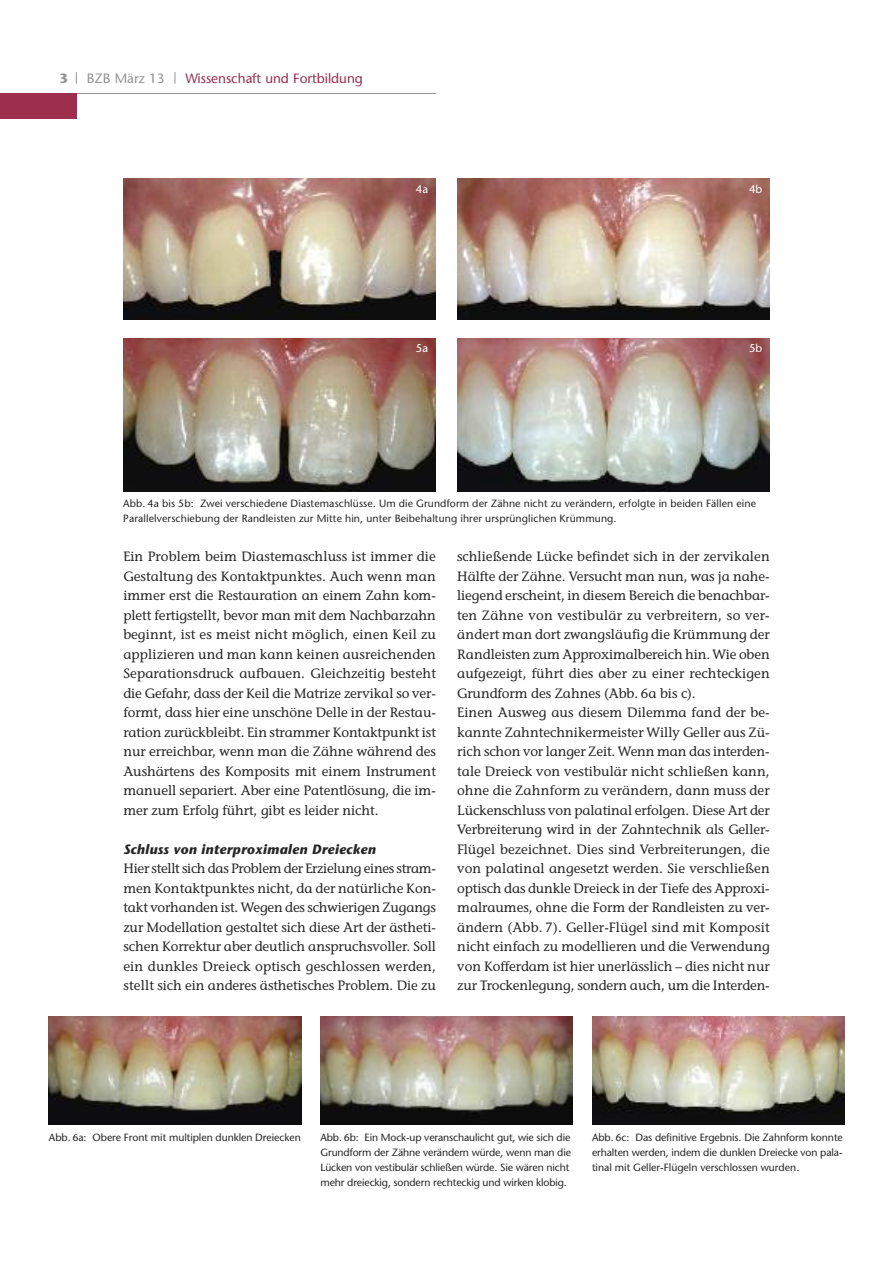
<style>
.page{position:relative;width:893px;height:1263px;background:#fff}
.page>*{position:absolute;margin:0;border:0;box-sizing:border-box;transform-origin:0 0}
.t1{font:13.5px/19.5px "Stone Informal";letter-spacing:-.005em;color:#272627;text-align:justify}
.t2{font:italic 700 13.5px "Stone Sans";letter-spacing:.02em;color:#272627}
.t3{font:13.5px "Stone Sans";color:#9d2e4e}
.t4{font:13.5px "Stone Sans";color:#939393}
.t5{font:700 13.5px "Stone Sans";color:#939393}
.t6{font:11.4px "Stone Sans";color:#fff}
.t7{font:10.5px/15px "Stone Sans";color:#272627}
</style>
<div class="page">
<svg style="left:175px;top:72px;width:1px;height:12px"></svg>
<svg style="left:76px;top:72px;width:1px;height:12px"></svg>
<hr style="left:0;top:93px;width:436px;height:1px;background:#939393">
<div style="left:0;top:93px;width:77px;height:26px;background:#9d2e4e"></div>
<img style="left:49px;top:1016px;width:252px;height:108px">
<img style="left:592px;top:1016px;width:252px;height:108px">
<img style="left:320px;top:1016px;width:253px;height:108px">
<img style="left:123px;top:179px;width:313px;height:141px">
<img style="left:457px;top:179px;width:313px;height:141px">
<img style="left:123px;top:338px;width:313px;height:153px">
<img style="left:457px;top:338px;width:313px;height:153px">
<p class="t5" style="left:60px;top:73px;width:10px">3</p>
<p class="t4" style="left:87px;top:73px;width:79px">BZB März 13</p>
<p class="t3" style="left:185px;top:73px;width:179px">Wissenschaft und Fortbildung</p>
<p class="t6" style="left:416px;top:185px;width:14px">4a</p>
<p class="t6" style="left:749px;top:185px;width:15px">4b</p>
<p class="t6" style="left:416px;top:344px;width:14px">5a</p>
<p class="t6" style="left:749px;top:344px;width:15px">5b</p>
<p class="t7" style="left:123px;top:497px;width:634px">Abb. 4a bis 5b: Zwei verschiedene Diastemaschlüsse. Um die Grundform der Zähne nicht zu verändern, erfolgte in beiden Fällen eine<br>Parallelverschiebung der Randleisten zur Mitte hin, unter Beibehaltung ihrer ursprünglichen Krümmung.</p>
<p class="t1" style="left:123px;top:547px;width:314px">Ein Problem beim Diastemaschluss ist immer die Gestaltung des Kontaktpunktes. Auch wenn man immer erst die Restauration an einem Zahn kom&shy;plett fertigstellt, bevor man mit dem Nachbarzahn beginnt, ist es meist nicht möglich, einen Keil zu applizieren und man kann keinen ausreichenden Separationsdruck aufbauen. Gleichzeitig besteht die Gefahr, dass der Keil die Matrize zervikal so ver&shy;formt, dass hier eine unschöne Delle in der Restau&shy;ration zurückbleibt. Ein strammer Kontaktpunkt ist nur erreichbar, wenn man die Zähne während des Aushärtens des Komposits mit einem Instrument manuell separiert. Aber eine Patentlösung, die im&shy;mer zum Erfolg führt, gibt es leider nicht.</p>
<p class="t2" style="left:123px;top:844px;width:254px">Schluss von interproximalen Dreiecken</p>
<p class="t1" style="left:123px;top:859px;width:314px">Hier stellt sich das Problem der Erzielung eines stram&shy;men Kontaktpunktes nicht, da der natürliche Kon&shy;takt vorhanden ist. Wegen des schwierigen Zugangs zur Modellation gestaltet sich diese Art der ästheti&shy;schen Korrektur aber deutlich anspruchsvoller. Soll ein dunkles Dreieck optisch geschlossen werden, stellt sich ein anderes ästhetisches Problem. Die zu</p>
<p class="t1" style="left:457px;top:547px;width:314px;text-align:left">schließende Lücke befindet sich in der zervikalen Hälfte der Zähne. Versucht man nun, was ja nahe&shy;liegend erscheint, in diesem Bereich die benachbar&shy;ten Zähne von vestibulär zu verbreitern, so ver&shy;ändert man dort zwangsläufig die Krümmung der Randleisten zum Approximalbereich hin. Wie oben aufgezeigt, führt dies aber zu einer rechteckigen Grundform des Zahnes (Abb. 6a bis c).<br>Einen Ausweg aus diesem Dilemma fand der be&shy;kannte Zahntechnikermeister Willy Geller aus Zü&shy;rich schon vor langer Zeit. Wenn man das interden&shy;tale Dreieck von vestibulär nicht schließen kann, ohne die Zahnform zu verändern, dann muss der Lückenschluss von palatinal erfolgen. Diese Art der Verbreiterung wird in der Zahntechnik als Geller-Flügel bezeichnet. Dies sind Verbreiterungen, die von palatinal angesetzt werden. Sie verschließen optisch das dunkle Dreieck in der Tiefe des Approxi&shy;malraumes, ohne die Form der Randleisten zu ver&shy;ändern (Abb. 7). Geller-Flügel sind mit Komposit nicht einfach zu modellieren und die Verwendung von Kofferdam ist hier unerlässlich – dies nicht nur zur Trockenlegung, sondern auch, um die Interden-</p>
<p class="t7" style="left:49px;top:1131px;width:253px">Abb. 6a: Obere Front mit multiplen dunklen Dreiecken</p>
<p class="t7" style="left:320px;top:1131px;width:252px">Abb. 6b: Ein Mock-up veranschaulicht gut, wie sich die Grundform der Zähne verändern würde, wenn man die Lücken von vestibulär schließen würde. Sie wären nicht mehr dreieckig, sondern rechteckig und wirken klobig.</p>
<p class="t7" style="left:592px;top:1131px;width:252px;text-align:justify">Abb. 6c: Das definitive Ergebnis. Die Zahnform konnte erhalten werden, indem die dunklen Dreiecke von pala&shy;tinal mit Geller-Flügeln verschlossen wurden.</p>
</div>
